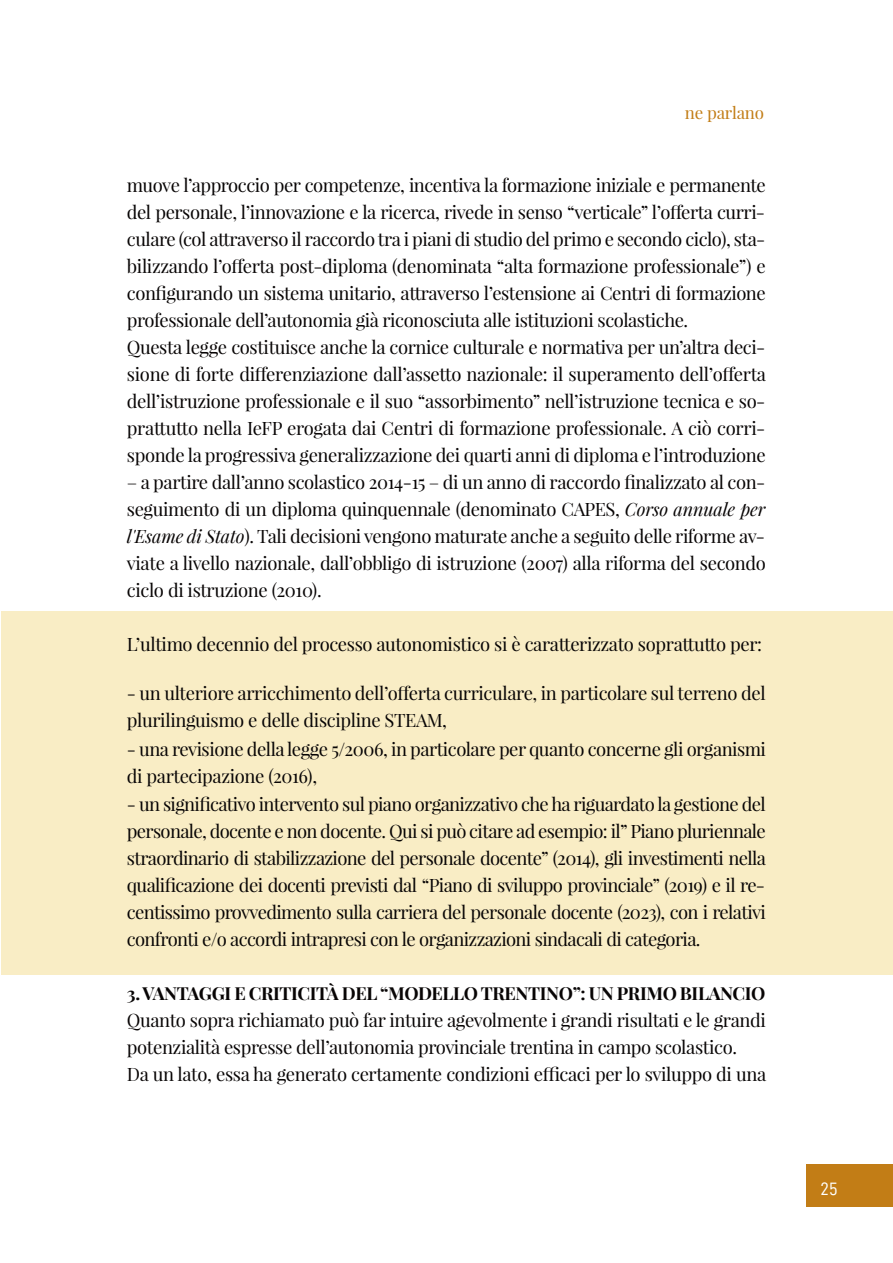
<style>
.page{position:relative;width:893px;height:1263px;background:#fff}
.page>*{position:absolute;margin:0;border:0;box-sizing:border-box;transform-origin:0 0}
.t1{font:18px/27px "Playfair Display";letter-spacing:-.025em;color:#080505;text-align:justify}
.t2{font:700 18px "Playfair Display";letter-spacing:-.02em;color:#080505}
.t3{font:18px "D DIN";color:#fff}
.t4{font:16.5px "Playfair Display";letter-spacing:-.015em;color:#c27d16}
.s1{font-style:italic}
</style>
<div class="page">
<div style="left:1px;top:611px;width:892px;height:364px;background:#f9edc5"></div>
<div style="left:807px;top:1165px;width:86px;height:42px;background:#c27d16"></div>
<p class="t4" style="left:685px;top:106px;width:81px">ne parlano</p>
<p class="t1" style="left:127px;top:173px;width:641px">muove l’approccio per competenze, incentiva la formazione iniziale e permanente del personale, l’innovazione e la ricerca, rivede in senso “verticale” l’offerta curri&shy;culare (col attraverso il raccordo tra i piani di studio del primo e secondo ciclo), sta&shy;bilizzando l’offerta post-diploma (denominata “alta formazione professionale”) e configurando un sistema unitario, attraverso l’estensione ai Centri di formazione professionale dell’autonomia già riconosciuta alle istituzioni scolastiche.</p>
<p class="t1" style="left:127px;top:335px;width:641px">Questa legge costituisce anche la cornice culturale e normativa per un’altra deci&shy;sione di forte differenziazione dall’assetto nazionale: il superamento dell’offerta dell’istruzione professionale e il suo “assorbimento” nell’istruzione tecnica e so&shy;prattutto nella IeFP erogata dai Centri di formazione professionale. A ciò corri&shy;sponde la progressiva generalizzazione dei quarti anni di diploma e l’introduzione</p>
<p class="t1" style="left:127px;top:470px;width:640px">– a partire dall’anno scolastico 2014-15 – di un anno di raccordo finalizzato al con&shy;seguimento di un diploma quinquennale (denominato CAPES, <span class="s1">Corso annuale per l'Esame di Stato</span>). Tali decisioni vengono maturate anche a seguito delle riforme av&shy;viate a livello nazionale, dall’obbligo di istruzione (2007) alla riforma del secondo ciclo di istruzione (2010).</p>
<p class="t1" style="left:127px;top:632px;width:637px">L’ultimo decennio del processo autonomistico si è caratterizzato soprattutto per:</p>
<p class="t1" style="left:127px;top:681px;width:640px">- un ulteriore arricchimento dell’offerta curriculare, in particolare sul terreno del plurilinguismo e delle discipline STEAM,</p>
<p class="t1" style="left:127px;top:736px;width:641px">- una revisione della legge 5/2006, in particolare per quanto concerne gli organismi di partecipazione (2016),</p>
<p class="t1" style="left:127px;top:792px;width:641px">- un significativo intervento sul piano organizzativo che ha riguardato la gestione del personale, docente e non docente. Qui si può citare ad esempio: il” Piano pluriennale straordinario di stabilizzazione del personale docente” (2014), gli investimenti nella qualificazione dei docenti previsti dal “Piano di sviluppo provinciale” (2019) e il re&shy;centissimo provvedimento sulla carriera del personale docente (2023), con i relativi confronti e/o accordi intrapresi con le organizzazioni sindacali di categoria.</p>
<p class="t2" style="left:127px;top:981px;width:640px">3. VANTAGGI E CRITICITÀ DEL “MODELLO TRENTINO”: UN PRIMO BILANCIO</p>
<p class="t1" style="left:127px;top:1008px;width:640px">Quanto sopra richiamato può far intuire agevolmente i grandi risultati e le grandi potenzialità espresse dell’autonomia provinciale trentina in campo scolastico.</p>
<p class="t1" style="left:127px;top:1062px;width:641px">Da un lato, essa ha generato certamente condizioni efficaci per lo sviluppo di una</p>
<p class="t3" style="left:821px;top:1180px;width:19px">25</p>
</div>
